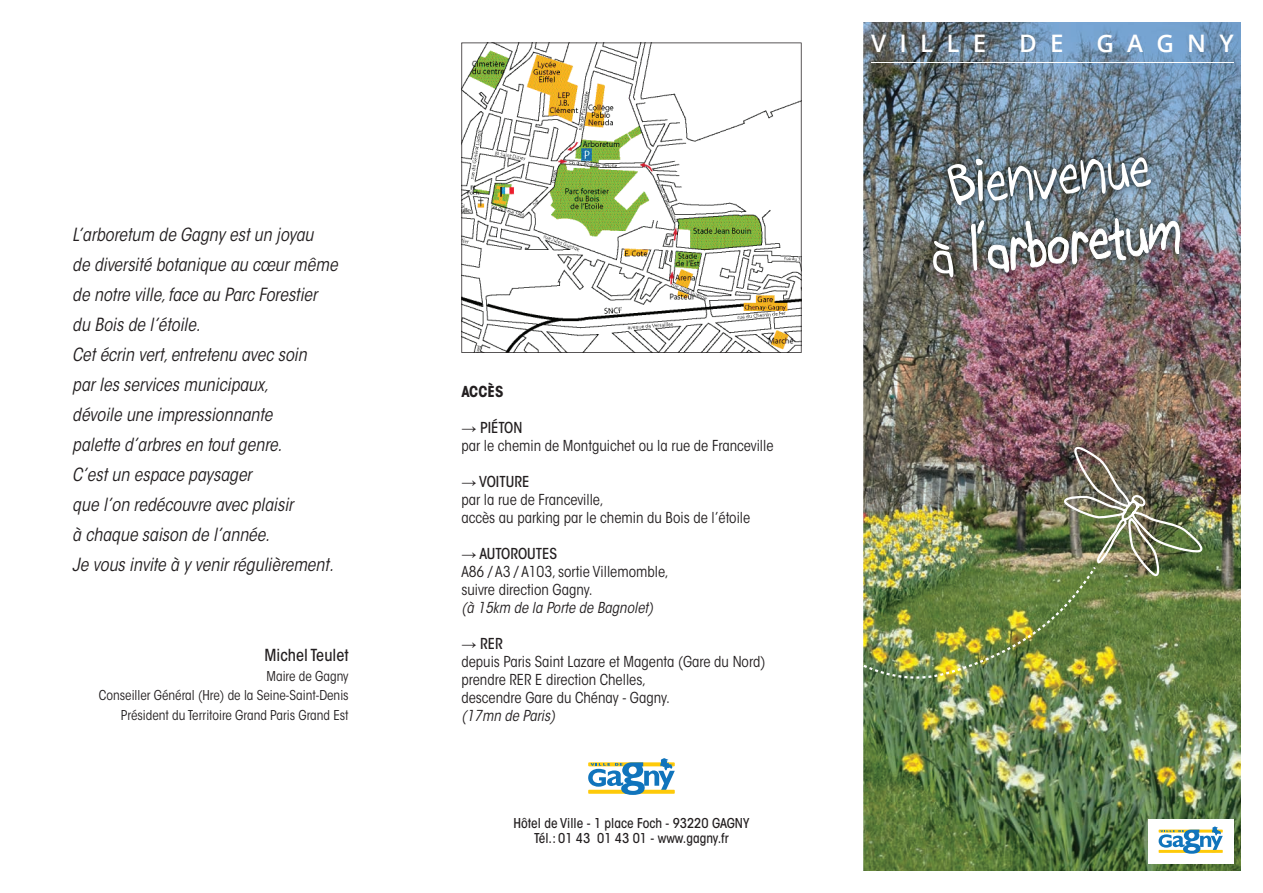
<style>
.page{position:relative;width:1263px;height:893px;background:#fff}
.page>*{position:absolute;margin:0;border:0;box-sizing:border-box;transform-origin:0 0}
.t1{font:64.5px/67.5px "Boopee";color:#fff;text-align:center}
.t2{font:600 24.15px "Open Sans";letter-spacing:.55em;color:#fff}
.t3{font:italic condensed 18px/30px "ITC Avant Garde Std";color:#231f20}
.t4{font:500 condensed 16.5px "ITC Avant Garde Std";color:#231f20}
.t5{font:condensed 15px/18px "ITC Avant Garde Std";color:#231f20}
.t6{font:italic condensed 15px "ITC Avant Garde Std";color:#231f20}
.t7{font:700 condensed 15px "ITC Avant Garde Std";color:#231f20}
.t8{font:condensed 13.5px/19.5px "ITC Avant Garde Std";color:#231f20;text-align:right}
.t9{font:500 condensed 13.5px/15px "ITC Avant Garde Std";color:#231f20;text-align:center}
.s1{font-family:"Arial";font-stretch:normal}
.s2{font-weight:500}
</style>
<div class="page">
<img style="left:863px;top:22px;width:378px;height:849px">
<div style="left:1148px;top:819px;width:85px;height:44px;background:#fff"></div>
<svg style="left:1158px;top:826px;width:65px;height:28px"></svg>
<svg style="left:588px;top:758px;width:87px;height:37px"></svg>
<hr style="left:871px;top:63px;width:363px;height:1px;background:#fff">
<img style="left:924px;top:148px;width:265px;height:138px">
<img style="left:970px;top:207px;width:211px;height:166px">
<svg style="left:461px;top:43px;width:340px;height:310px"></svg>
<svg style="left:863px;top:449px;width:80px;height:230px"></svg>
<img style="left:863px;top:462px;width:233px;height:212px">
<img style="left:952px;top:447px;width:250px;height:226px">
<p class="t3" style="left:72px;top:220px;width:267px">L’arboretum de Gagny est un joyau<br>de diversité botanique au cœur même de notre ville, face au Parc Forestier du Bois de l’étoile.<br>Cet écrin vert, entretenu avec soin<br>par les services municipaux,<br>dévoile une impressionnante<br>palette d’arbres en tout genre.<br>C’est un espace paysager<br>que l’on redécouvre avec plaisir<br>à chaque saison de l’année.<br>Je vous invite à y venir régulièrement.</p>
<p class="t4" style="left:265px;top:645px;width:86px">Michel Teulet</p>
<p class="t8" style="left:99px;top:666px;width:251px">Maire de Gagny<br>Conseiller Général (Hre) de la Seine-Saint-Denis<br>Président du Territoire Grand Paris Grand Est</p>
<p class="t7" style="left:461px;top:382px;width:43px">ACCÈS</p>
<p class="t5" style="left:461px;top:419px;width:314px"><span class="s1">→</span> <span class="s2">PIÉTON<br></span>par le chemin de Montguichet ou la rue de Franceville</p>
<p class="t5" style="left:461px;top:473px;width:290px"><span class="s1">→</span> <span class="s2">VOITURE<br></span>par la rue de Franceville,<br>accès au parking par le chemin du Bois de l’étoile</p>
<p class="t5" style="left:461px;top:545px;width:209px"><span class="s1">→</span> <span class="s2">AUTOROUTES<br></span>A86 / A3 / A103, sortie Villemomble, suivre direction Gagny.</p>
<p class="t6" style="left:461px;top:599px;width:193px">(à 15km de la Porte de Bagnolet)</p>
<p class="t5" style="left:461px;top:635px;width:305px"><span class="s1">→</span> <span class="s2">RER<br></span>depuis Paris Saint Lazare et Magenta (Gare du Nord) prendre RER E direction Chelles,<br>descendre Gare du Chénay - Gagny.</p>
<p class="t6" style="left:461px;top:707px;width:95px">(17mn de Paris)</p>
<p class="t9" style="left:514px;top:816px;width:237px">Hôtel de Ville - 1 place Foch - 93220 GAGNY<br>Tél.: 01 43 01 43 01 - www.gagny.fr</p>
<h2 class="t2" style="left:871px;top:27px;width:117px">VILLE</h2>
<h2 class="t2" style="left:1019px;top:27px;width:46px">D E</h2>
<h2 class="t2" style="left:1096px;top:27px;width:139px">GAGNY</h2>
<h1 class="t1" style="left:921px;top:159px;width:251px;rotate:-6deg">Bienvenue<br>à l’arboretum</h1>
</div>
